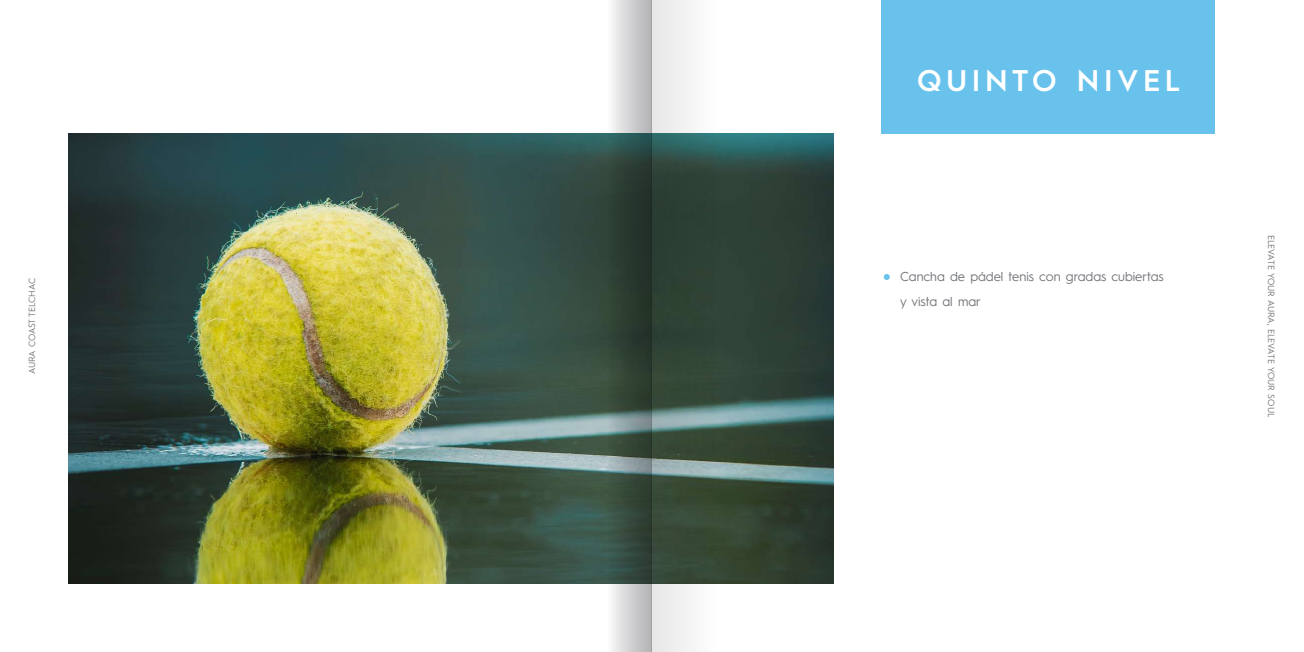
<style>
.page{position:relative;width:1304px;height:652px;background:#fff}
.page>*{position:absolute;margin:0;border:0;box-sizing:border-box;transform-origin:0 0}
.t1{font:60px "Hurme Geometric Sans 1";color:#68c2ec}
.t2{font:600 30px "Hurme Geometric Sans 1";letter-spacing:.15em;color:#fff}
.t3{font:13px/25px "Hurme Geometric Sans 1";color:#74777b}
.t4{font:9px "Hurme Geometric Sans 1";color:#74777b}
.t5{font:9px "Hurme Geometric Sans 1";letter-spacing:-.02em;color:#74777b}
</style>
<div class="page">
<img style="left:68px;top:133px;width:765px;height:451px">
<div style="left:881px;top:0;width:334px;height:133px;background:#68c2ec"></div>
<svg style="left:564px;top:0;width:88px;height:652px"></svg>
<svg style="left:652px;top:0;width:88px;height:652px"></svg>
<p class="t5" style="left:26px;top:374px;width:98px;rotate:-90deg">AURA COAST TELCHAC</p>
<h2 class="t2" style="left:917px;top:59px;width:264px">QUINTO NIVEL</h2>
<h1 class="t1" style="left:881px;top:216px;width:13px">.</h1>
<p class="t3" style="left:900px;top:263px;width:265px">Cancha de pádel tenis con gradas cubiertas y vista al mar</p>
<p class="t4" style="left:1278px;top:235px;width:184px;rotate:90deg">ELEVATE YOUR AURA, ELEVATE YOUR SOUL</p>
</div>
